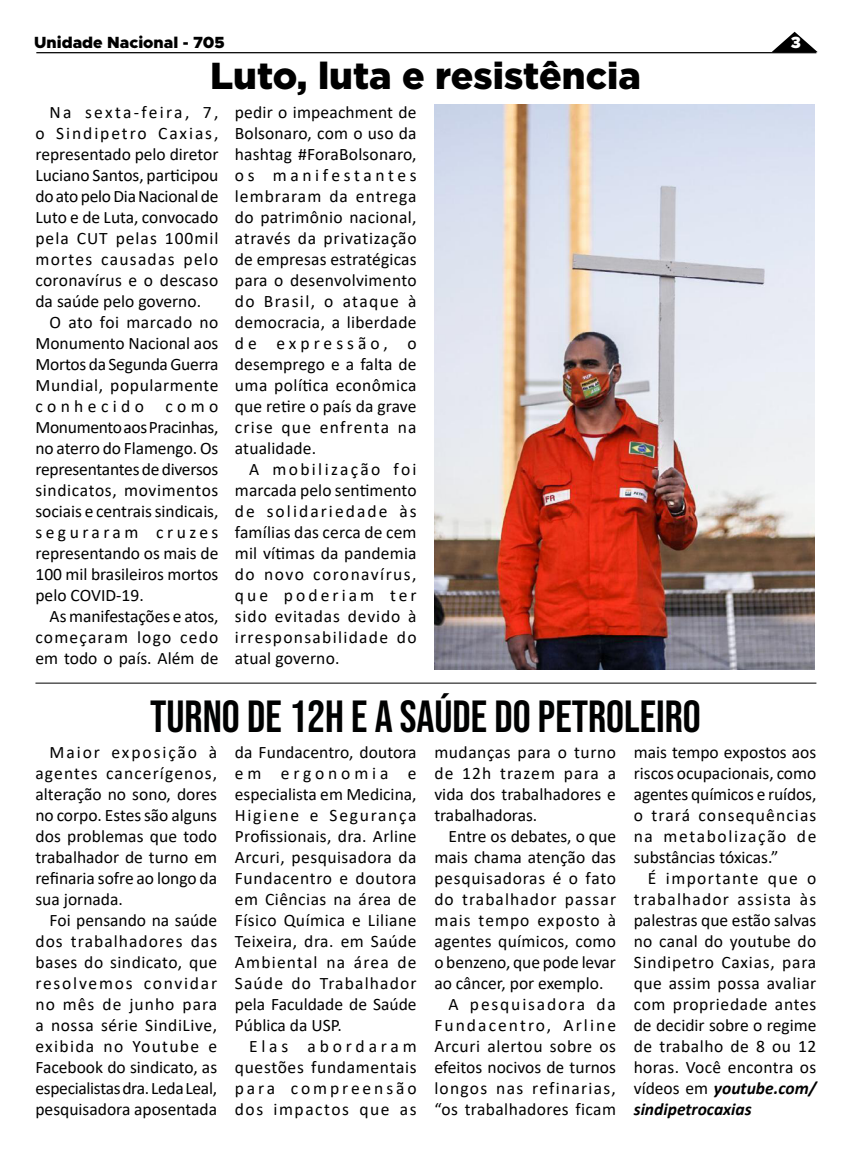
<style>
.page{position:relative;width:851px;height:1152px;background:#fff}
.page>*{position:absolute;margin:0;border:0;box-sizing:border-box;transform-origin:0 0}
.t1{font:45px "Bebas Neue";color:#000101}
.t2{font:900 37.5px "Gotham";color:#000}
.t3{font:17.5px/21px "Calibri";letter-spacing:.005em;color:#000;text-align:justify}
.t4{font:17.5px "Calibri";letter-spacing:.035em;color:#000}
.t5{font:17.5px "Calibri";letter-spacing:-.015em;color:#000}
.t6{font:17.5px "Calibri";letter-spacing:.07em;color:#000}
.t7{font:17.5px "Calibri";letter-spacing:.06em;color:#000}
.t8{font:17.5px "Calibri";letter-spacing:-.02em;color:#000}
.t9{font:17.5px "Calibri";letter-spacing:.025em;color:#000}
.t10{font:17.5px "Calibri";letter-spacing:.045em;color:#000}
.t11{font:17.5px "Calibri";letter-spacing:.11em;color:#000}
.t12{font:17.5px "Calibri";letter-spacing:.055em;color:#000}
.t13{font:17.5px "Calibri";letter-spacing:.12em;color:#000}
.t14{font:17.5px "Calibri";letter-spacing:.135em;color:#000}
.t15{font:17.5px "Calibri";letter-spacing:.2em;color:#000}
.t16{font:17.5px "Calibri";letter-spacing:.105em;color:#000}
.t17{font:17.5px "Calibri";letter-spacing:.25em;color:#000}
.t18{font:900 16.25px "Metropolis";color:#000}
.t19{font:900 16.25px "Metropolis";color:#fff}
.s1{font-weight:700;font-style:italic}
</style>
<div class="page">
<svg style="left:772px;top:32px;width:45px;height:20px"></svg>
<hr style="left:36px;top:52px;width:780px;height:1px;background:#000">
<img style="left:434px;top:105px;width:380px;height:564px">
<hr style="left:35px;top:682px;width:781px;height:1px;background:#000">
<p class="t18" style="left:34px;top:32px;width:192px">Unidade Nacional - 705</p>
<p class="t19" style="left:790px;top:32px;width:12px">3</p>
<h2 class="t2" style="left:210px;top:54px;width:432px">Luto, luta e resistência</h2>
<p class="t3" style="left:235px;top:101px;width:183px">pedir o impeachment de Bolsonaro, com o uso da hashtag #ForaBolsonaro, os manifestantes lembraram da entrega do patrimônio nacional, através da privatização de empresas estratégicas para o desenvolvimento do Brasil, o ataque à democracia, a liberdade de expressão, o desemprego e a falta de uma política econômica que retire o país da grave crise que enfrenta na atualidade.</p>
<p class="t3" style="left:235px;top:458px;width:183px;text-indent:14px">A mobilização foi marcada pelo sentimento de solidariedade às famílias das cerca de cem mil vítimas da pandemia do novo coronavírus, que poderiam ter sido evitadas devido à irresponsabilidade do atual governo.</p>
<p class="t14" style="left:50px;top:100px;width:170px">Na sexta-feira, 7,</p>
<p class="t11" style="left:35px;top:121px;width:184px">o Sindipetro Caxias,</p>
<p class="t3" style="left:35px;top:143px;width:184px">representado pelo diretor</p>
<p class="t3" style="left:35px;top:164px;width:184px">Luciano Santos, participou</p>
<p class="t5" style="left:35px;top:184px;width:184px">do ato pelo Dia Nacional de</p>
<p class="t3" style="left:35px;top:206px;width:184px">Luto e de Luta, convocado</p>
<p class="t12" style="left:35px;top:226px;width:184px">pela CUT pelas 100mil</p>
<p class="t6" style="left:35px;top:247px;width:184px">mortes causadas pelo</p>
<p class="t3" style="left:35px;top:269px;width:184px">coronavírus e o descaso</p>
<p class="t3" style="left:35px;top:290px;width:167px">da saúde pelo governo.</p>
<p class="t4" style="left:50px;top:310px;width:170px">O ato foi marcado no</p>
<p class="t3" style="left:35px;top:332px;width:184px">Monumento Nacional aos</p>
<p class="t5" style="left:35px;top:352px;width:184px">Mortos da Segunda Guerra</p>
<p class="t4" style="left:35px;top:373px;width:184px">Mundial, popularmente</p>
<p class="t17" style="left:35px;top:394px;width:184px">conhecido como</p>
<p class="t8" style="left:35px;top:415px;width:184px">Monumento aos Pracinhas,</p>
<p class="t3" style="left:35px;top:437px;width:184px">no aterro do Flamengo. Os</p>
<p class="t5" style="left:35px;top:457px;width:184px">representantes de diversos</p>
<p class="t4" style="left:35px;top:478px;width:184px">sindicatos, movimentos</p>
<p class="t3" style="left:35px;top:500px;width:184px">sociais e centrais sindicais,</p>
<p class="t15" style="left:35px;top:520px;width:184px">seguraram cruzes</p>
<p class="t3" style="left:35px;top:542px;width:184px">representando os mais de</p>
<p class="t3" style="left:35px;top:563px;width:184px">100 mil brasileiros mortos</p>
<p class="t3" style="left:35px;top:584px;width:110px">pelo COVID-19.</p>
<p class="t3" style="left:50px;top:605px;width:170px">As manifestações e atos,</p>
<p class="t6" style="left:35px;top:625px;width:184px">começaram logo cedo</p>
<p class="t3" style="left:35px;top:647px;width:184px">em todo o país. Além de</p>
<h1 class="t1" style="left:150px;top:691px;width:552px">TURNO DE 12H E A SAÚDE DO PETROLEIRO</h1>
<p class="t3" style="left:35px;top:741px;width:183px;text-indent:14px">Maior exposição à agentes cancerígenos, alteração no sono, dores no corpo. Estes são alguns dos problemas que todo trabalhador de turno em refinaria sofre ao longo da sua jornada.</p>
<p class="t3" style="left:35px;top:909px;width:183px;text-indent:14px">Foi pensando na saúde dos trabalhadores das bases do sindicato, que resolvemos convidar no mês de junho para a nossa série SindiLive, exibida no Youtube e Facebook do sindicato, as especialistas dra. Leda Leal, pesquisadora aposentada</p>
<p class="t3" style="left:235px;top:741px;width:183px">da Fundacentro, doutora em ergonomia e especialista em Medicina, Higiene e Segurança Profissionais, dra. Arline Arcuri, pesquisadora da Fundacentro e doutora em Ciências na área de Físico Química e Liliane Teixeira, dra. em Saúde Ambiental na área de Saúde do Trabalhador pela Faculdade de Saúde Pública da USP.</p>
<p class="t3" style="left:235px;top:1035px;width:183px;text-indent:14px">Elas abordaram questões fundamentais para compreensão dos impactos que as</p>
<p class="t3" style="left:434px;top:741px;width:183px">mudanças para o turno de 12h trazem para a vida dos trabalhadores e trabalhadoras.</p>
<p class="t3" style="left:448px;top:825px;width:169px">Entre os debates, o que</p>
<p class="t3" style="left:434px;top:846px;width:183px">mais chama atenção das</p>
<p class="t10" style="left:434px;top:866px;width:183px">pesquisadoras é o fato</p>
<p class="t7" style="left:434px;top:887px;width:183px">do trabalhador passar</p>
<p class="t7" style="left:434px;top:908px;width:183px">mais tempo exposto à</p>
<p class="t3" style="left:434px;top:930px;width:183px">agentes químicos, como</p>
<p class="t3" style="left:434px;top:951px;width:183px">o benzeno, que pode levar</p>
<p class="t3" style="left:434px;top:972px;width:170px">ao câncer, por exemplo.</p>
<p class="t16" style="left:448px;top:992px;width:169px">A pesquisadora da</p>
<p class="t13" style="left:434px;top:1013px;width:183px">Fundacentro, Arline</p>
<p class="t4" style="left:434px;top:1034px;width:183px">Arcuri alertou sobre os</p>
<p class="t3" style="left:434px;top:1056px;width:183px">efeitos nocivos de turnos</p>
<p class="t6" style="left:434px;top:1076px;width:183px">longos nas refinarias,</p>
<p class="t9" style="left:434px;top:1097px;width:183px">“os trabalhadores ficam</p>
<p class="t3" style="left:633px;top:741px;width:184px">mais tempo expostos aos riscos ocupacionais, como agentes químicos e ruídos, o trará consequências na metabolização de substâncias tóxicas.”</p>
<p class="t3" style="left:633px;top:867px;width:184px;text-indent:14px">É importante que o trabalhador assista às palestras que estão salvas no canal do youtube do Sindipetro Caxias, para que assim possa avaliar com propriedade antes de decidir sobre o regime de trabalho de 8 ou 12 horas. Você encontra os vídeos em <span class="s1">youtube.com/ sindipetrocaxias</span></p>
</div>
